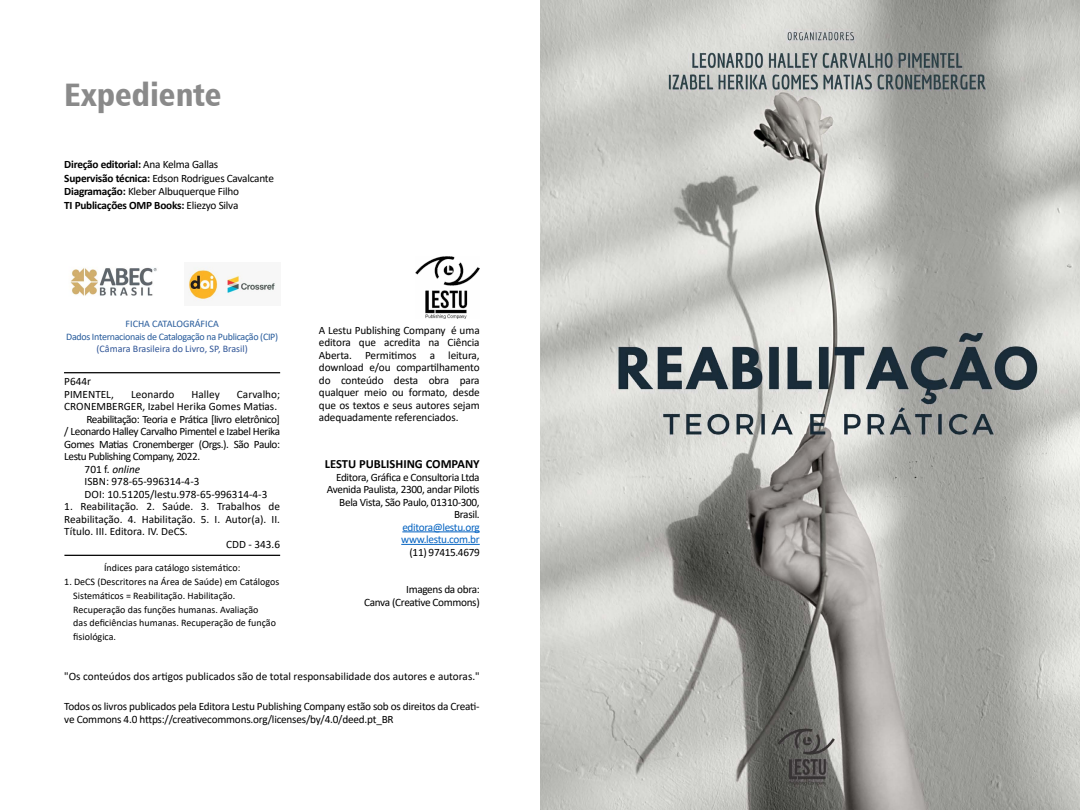
<style>
.page{position:relative;width:1080px;height:810px;background:#fff}
.page>*{position:absolute;margin:0;border:0;box-sizing:border-box;transform-origin:0 0}
.t1{font:32.5px "Humanist 777 BT Black Condensed B";color:#8a8a8a}
.t2{font:700 12.5px "Calibri";color:#000}
.t3{font:11.25px/12.5px "Calibri";letter-spacing:-.02em;color:#000}
.t4{font:11.25px/12.5px "Calibri";color:#000}
.t5{font:11.25px "Calibri";letter-spacing:-.04em;color:#000}
.t6{font:11.25px/12.5px "Calibri";letter-spacing:-.03em;color:#0563c1}
.t7{font:italic 11.25px "Calibri";color:#000}
.t8{font:10px/13.8px "Calibri";color:#000}
.t9{font:10px/12.5px "Calibri";letter-spacing:-.03em;color:#275b9b;text-align:center}
.t10{font:10px "Calibri";color:#2f5496}
.s1{font-weight:700}
.s2{font-style:normal}
</style>
<div class="page">
<hr style="left:402px;top:532px;width:78px;height:1px;background:#0563c1">
<hr style="left:401px;top:544px;width:79px;height:1px;background:#0563c1">
<img style="left:70px;top:267px;width:87px;height:29px">
<img style="left:188px;top:267px;width:88px;height:34px">
<img style="left:415px;top:256px;width:65px;height:62px">
<hr style="left:64px;top:555px;width:216px;height:1px;background:#000">
<hr style="left:64px;top:372px;width:216px;height:1px;background:#000">
<img style="left:540px;top:0;width:540px;height:810px">
<h1 class="t1" style="left:64px;top:74px;width:159px">Expediente</h1>
<p class="t3" style="left:64px;top:157px;width:211px;line-height:13.5px"><span class="s1">Direção editorial:</span> Ana Kelma Gallas<br><span class="s1">Supervisão técnica:</span> Edson Rodrigues Cavalcante <span class="s1">Diagramação:</span> Kleber Albuquerque Filho<br><span class="s1">TI Publicações OMP Books:</span> Eliezyo Silva</p>
<p class="t9" style="left:66px;top:318px;width:214px">FICHA CATALOGRÁFICA<br>Dados Internacionais de Catalogação na Publicação (CIP)</p>
<p class="t10" style="left:97px;top:342px;width:153px">(Câmara Brasileira do Livro, SP, Brasil)</p>
<p class="t4" style="left:64px;top:375px;width:51px">P644r<br>PIMENTEL,</p>
<p class="t4" style="left:131px;top:388px;width:45px">Leonardo</p>
<p class="t3" style="left:192px;top:388px;width:30px">Halley</p>
<p class="t4" style="left:237px;top:388px;width:45px">Carvalho;</p>
<p class="t4" style="left:64px;top:400px;width:214px">CRONEMBERGER, Izabel Herika Gomes Matias.</p>
<p class="t5" style="left:87px;top:411px;width:195px">Reabilitação: Teoria e Prática [livro eletrônico]</p>
<p class="t5" style="left:64px;top:424px;width:217px">/ Leonardo Halley Carvalho Pimentel e Izabel Herika</p>
<p class="t5" style="left:64px;top:436px;width:217px">Gomes Matias Cronemberger (Orgs.). São Paulo:</p>
<p class="t5" style="left:64px;top:449px;width:137px">Lestu Publishing Company, 2022.</p>
<p class="t7" style="left:85px;top:461px;width:57px"><span class="s2">701 f.</span> online</p>
<p class="t4" style="left:85px;top:475px;width:116px">ISBN: 978-65-996314-4-3</p>
<p class="t4" style="left:85px;top:488px;width:184px">DOI: 10.51205/lestu.978-65-996314-4-3</p>
<p class="t4" style="left:64px;top:500px;width:217px">1. Reabilitação. 2. Saúde. 3. Trabalhos de</p>
<p class="t4" style="left:64px;top:513px;width:217px">Reabilitação. 4. Habilitação. 5. I. Autor(a). II.</p>
<p class="t4" style="left:64px;top:525px;width:125px">Título. III. Editora. IV. DeCS.</p>
<p class="t3" style="left:226px;top:538px;width:56px">CDD - 343.6</p>
<p class="t8" style="left:104px;top:561px;width:138px">Índices para catálogo sistemático:</p>
<p class="t8" style="left:73px;top:575px;width:208px;text-indent:-9px">1. DeCS (Descritores na Área de Saúde) em Catálogos Sistemáticos = Reabilitação. Habilitação.<br>Recuperação das funções humanas. Avaliação<br>das deficiências humanas. Recuperação de função fisiológica.</p>
<p class="t3" style="left:319px;top:324px;width:162px;text-align:justify">A Lestu Publishing Company é uma editora que acredita na Ciência Aberta. Permitimos a leitura, download e/ou compartilhamento do conteúdo desta obra para qualquer meio ou formato, desde que os textos e seus autores sejam adequadamente referenciados.</p>
<p class="t2" style="left:325px;top:455px;width:156px">LESTU PUBLISHING COMPANY</p>
<p class="t3" style="left:327px;top:470px;width:154px;text-align:right">Editora, Gráfica e Consultoria Ltda<br>Avenida Paulista, 2300, andar Pilotis<br>Bela Vista, São Paulo, 01310-300,<br>Brasil.</p>
<p class="t6" style="left:401px;top:520px;width:80px">editora@lestu.org www.lestu.com.br</p>
<p class="t3" style="left:410px;top:545px;width:72px">(11) 97415.4679</p>
<p class="t3" style="left:364px;top:583px;width:117px;text-align:right">Imagens da obra:<br>Canva (Creative Commons)</p>
<p class="t4" style="left:64px;top:669px;width:417px">"Os conteúdos dos artigos publicados são de total responsabilidade dos autores e autoras."</p>
<p class="t3" style="left:64px;top:699px;width:417px;line-height:13.5px">Todos os livros publicados pela Editora Lestu Publishing Company estão sob os direitos da Creati&shy;ve Commons 4.0 https://creativecommons.org/licenses/by/4.0/deed.pt_BR</p>
</div>
